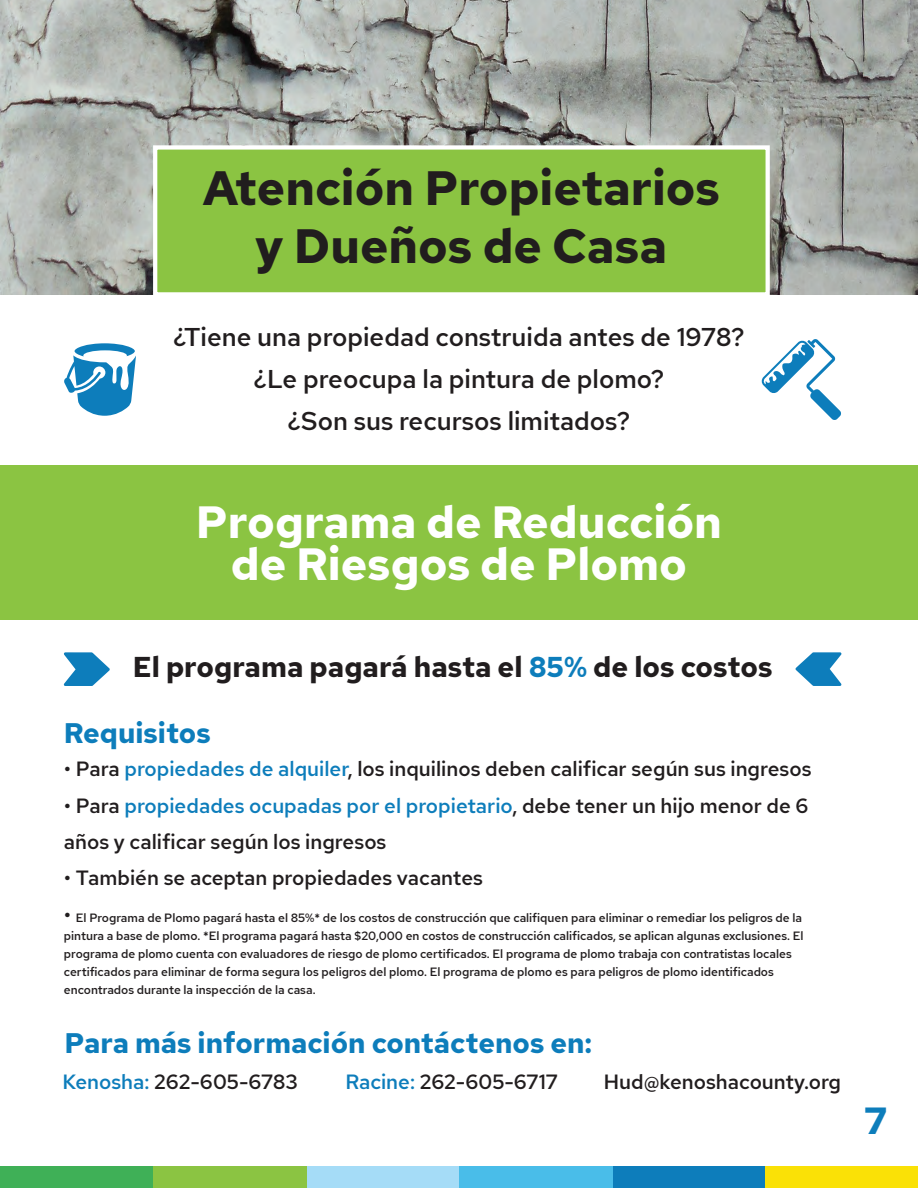
<style>
.page{position:relative;width:918px;height:1188px;background:#fff}
.page>*{position:absolute;margin:0;border:0;box-sizing:border-box;transform-origin:0 0}
.t1{font:700 48px/57.6px "Red Hat Text";color:#211d1e;text-align:center}
.t2{font:700 45px/42px "Red Hat Text";color:#fff;text-align:center}
.t3{font:700 37.65px "Red Hat Text";color:#0d7dbb}
.t4{font:700 28.65px "Red Hat Text";color:#211d1e}
.t5{font:700 28.2px "Red Hat Text";color:#0d7dbb}
.t6{font:500 25.65px/42.2px "Red Hat Text";color:#211d1e;text-align:center}
.t7{font:500 20.55px/36.5px "Red Hat Text";color:#211d1e}
.t8{font:500 12px/18px "Red Hat Text";color:#211d1e}
.s1{color:#0d7dbb}
.s2{font-size:20.55px}
</style>
<div class="page">
<div style="left:612px;top:1166px;width:153px;height:22px;background:#0d7dbb"></div>
<div style="left:765px;top:1166px;width:153px;height:22px;background:#fae106"></div>
<div style="left:459px;top:1166px;width:153px;height:22px;background:#49bde9"></div>
<div style="left:306px;top:1166px;width:153px;height:22px;background:#a5dcf7"></div>
<div style="left:153px;top:1166px;width:153px;height:22px;background:#8bc442"></div>
<div style="left:0;top:1166px;width:153px;height:22px;background:#3fb057"></div>
<img style="left:0;top:0;width:918px;height:294px">
<div style="left:153px;top:145px;width:617px;height:152px;background:#8bc442;border:4px solid #fff"></div>
<svg style="left:761px;top:339px;width:80px;height:81px"></svg>
<svg style="left:64px;top:343px;width:72px;height:73px"></svg>
<div style="left:0;top:465px;width:918px;height:155px;background:#8bc442"></div>
<svg style="left:64px;top:652px;width:46px;height:34px"></svg>
<svg style="left:795px;top:652px;width:47px;height:34px"></svg>
<h1 class="t1" style="left:203px;top:159px;width:519px">Atención Propietarios y Dueños de Casa</h1>
<h3 class="t6" style="left:173px;top:316px;width:573px">¿Tiene una propiedad construida antes de 1978? ¿Le preocupa la pintura de plomo?<br>¿Son sus recursos limitados?</h3>
<h2 class="t2" style="left:196px;top:501px;width:528px">Programa de Reducción de Riesgos de Plomo</h2>
<h3 class="t4" style="left:133px;top:648px;width:641px">El programa pagará hasta el <span class="s1">85%</span> de los costos</h3>
<h3 class="t5" style="left:64px;top:714px;width:148px">Requisitos</h3>
<h3 class="t7" style="left:64px;top:750px;width:749px">• Para <span class="s1">propiedades de alquiler</span>, los inquilinos deben calificar según sus ingresos</h3>
<h3 class="t7" style="left:64px;top:787px;width:746px">• Para <span class="s1">propiedades ocupadas por el propietario</span>, debe tener un hijo menor de 6 años y calificar según los ingresos</h3>
<h3 class="t7" style="left:64px;top:860px;width:421px">• También se aceptan propiedades vacantes</h3>
<p class="t8" style="left:64px;top:909px;width:741px"><span class="s2">•</span> El Programa de Plomo pagará hasta el 85%* de los costos de construcción que califiquen para eliminar o remediar los peligros de la pintura a base de plomo. *El programa pagará hasta $20,000 en costos de construcción calificados, se aplican algunas exclusiones. El programa de plomo cuenta con evaluadores de riesgo de plomo certificados. El programa de plomo trabaja con contratistas locales certificados para eliminar de forma segura los peligros del plomo. El programa de plomo es para peligros de plomo identificados encontrados durante la inspección de la casa.</p>
<h3 class="t5" style="left:65px;top:1025px;width:529px">Para más información contáctenos en:</h3>
<h3 class="t7" style="left:62px;top:1063px;width:237px"><span class="s1">Kenosha:</span> 262-605-6783</h3>
<h3 class="t7" style="left:345px;top:1063px;width:214px"><span class="s1">Racine:</span> 262-605-6717</h3>
<h3 class="t7" style="left:604px;top:1063px;width:239px">Hud@kenoshacounty.org</h3>
<h3 class="t3" style="left:864px;top:1096px;width:25px">7</h3>
</div>
